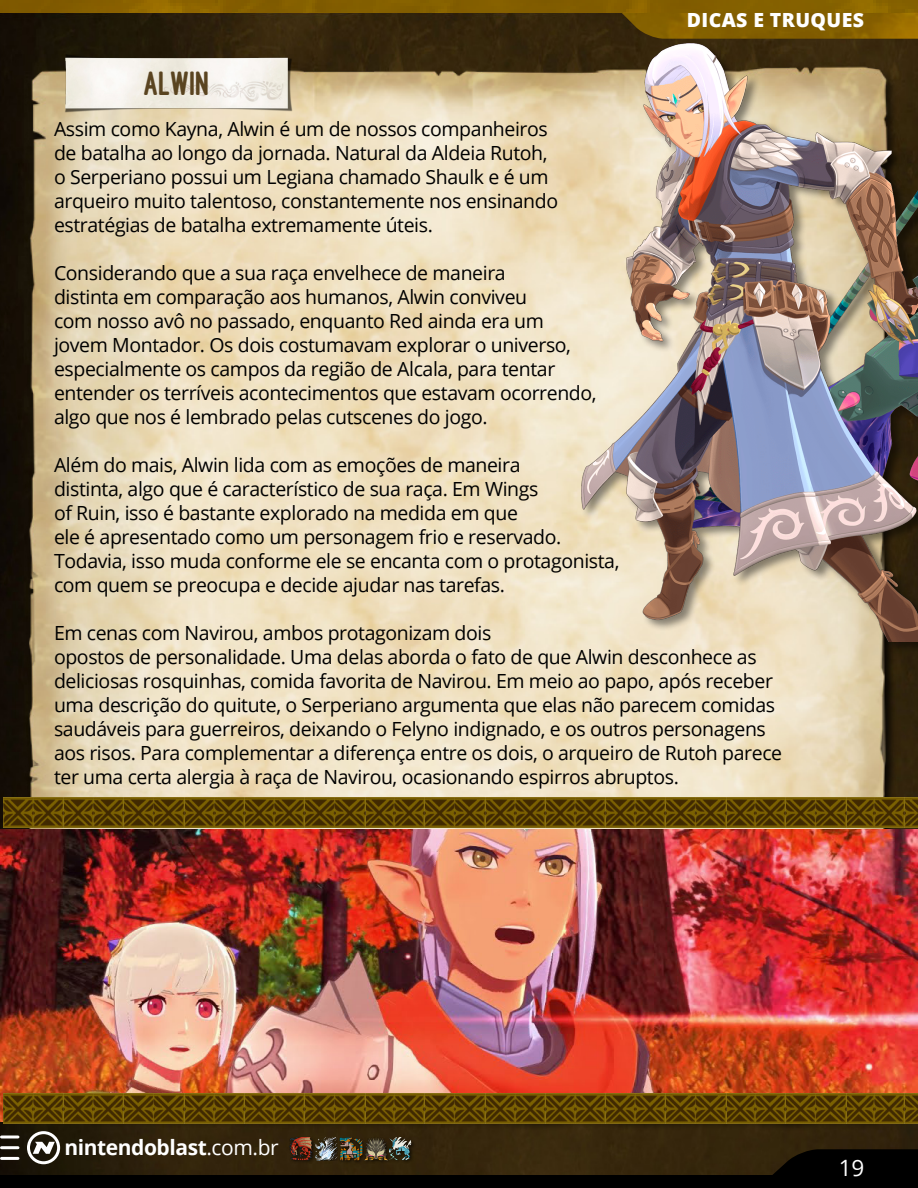
<style>
.page{position:relative;width:918px;height:1188px;background:#fff}
.page>*{position:absolute;margin:0;border:0;box-sizing:border-box;transform-origin:0 0}
.t1{font:800 34.8px "Ostrich Sans";color:#5a4420}
.t2{font:22.5px "Open Sans";color:#fff}
.t3{font:700 21px "Open Sans";letter-spacing:-.02em;color:#fff}
.t4{font:19.5px/24px "Open Sans";letter-spacing:-.02em;color:#000}
.t5{font:800 19.5px "Open Sans";letter-spacing:.02em;color:#fff}
.s1{font-weight:400}
</style>
<div class="page">
<img style="left:0;top:0;width:918px;height:1175px">
<img style="left:26px;top:65px;width:554px;height:468px">
<img style="left:26px;top:533px;width:872px;height:598px">
<div style="left:580px;top:41px;width:338px;height:613px;background:#000;opacity:.44"></div>
<img style="left:581px;top:0;width:337px;height:642px">
<img style="left:53px;top:54px;width:248px;height:59px">
<img style="left:0;top:829px;width:918px;height:293px">
<img style="left:3px;top:797px;width:915px;height:30px">
<img style="left:3px;top:1094px;width:915px;height:30px">
<div style="left:27px;top:1131px;width:33px;height:33px;border:3px solid #fff;border-radius:50%"></div>
<svg style="left:33px;top:1142px;width:22px;height:12px"></svg>
<img style="left:615px;top:0;width:303px;height:39px">
<div style="left:0;top:1175px;width:918px;height:13px;background:#000"></div>
<svg style="left:764px;top:1149px;width:154px;height:26px;background:#080601"></svg>
<svg style="left:2px;top:1136px;width:16px;height:2px"></svg>
<hr style="left:2px;top:1146px;width:16px;height:3px;background:#fff">
<hr style="left:2px;top:1157px;width:16px;height:3px;background:#fff">
<div style="left:288px;top:1136px;width:28px;height:28px;background:#2d200a"></div>
<img style="left:290px;top:1137px;width:23px;height:23px">
<div style="left:338px;top:1137px;width:28px;height:27px;background:#000;opacity:.75"></div>
<img style="left:338px;top:1137px;width:24px;height:23px">
<div style="left:315px;top:1137px;width:23px;height:23px;background:#000;opacity:.75"></div>
<div style="left:363px;top:1136px;width:28px;height:28px;background:#000;opacity:.75"></div>
<img style="left:364px;top:1137px;width:24px;height:23px">
<div style="left:388px;top:1136px;width:27px;height:27px;background:#000;opacity:.75"></div>
<h1 class="t1" style="left:144px;top:65px;width:68px">Alwin</h1>
<p class="t5" style="left:687px;top:6px;width:179px">DICAS E TRUQUES</p>
<p class="t4" style="left:54px;top:117px;width:506px">Assim como Kayna, Alwin é um de nossos companheiros de batalha ao longo da jornada. Natural da Aldeia Rutoh, o Serperiano possui um Legiana chamado Shaulk e é um arqueiro muito talentoso, constantemente nos ensinando estratégias de batalha extremamente úteis.</p>
<p class="t4" style="left:54px;top:261px;width:544px">Considerando que a sua raça envelhece de maneira<br>distinta em comparação aos humanos, Alwin conviveu<br>com nosso avô no passado, enquanto Red ainda era um jovem Montador. Os dois costumavam explorar o universo, especialmente os campos da região de Alcala, para tentar entender os terríveis acontecimentos que estavam ocorrendo, algo que nos é lembrado pelas cutscenes do jogo.</p>
<p class="t4" style="left:54px;top:453px;width:567px">Além do mais, Alwin lida com as emoções de maneira<br>distinta, algo que é característico de sua raça. Em Wings<br>of Ruin, isso é bastante explorado na medida em que<br>ele é apresentado como um personagem frio e reservado.<br>Todavia, isso muda conforme ele se encanta com o protagonista, com quem se preocupa e decide ajudar nas tarefas.</p>
<p class="t4" style="left:54px;top:621px;width:730px">Em cenas com Navirou, ambos protagonizam dois<br>opostos de personalidade. Uma delas aborda o fato de que Alwin desconhece as deliciosas rosquinhas, comida favorita de Navirou. Em meio ao papo, após receber uma descrição do quitute, o Serperiano argumenta que elas não parecem comidas saudáveis para guerreiros, deixando o Felyno indignado, e os outros personagens aos risos. Para complementar a diferença entre os dois, o arqueiro de Rutoh parece ter uma certa alergia à raça de Navirou, ocasionando espirros abruptos.</p>
<p class="t3" style="left:64px;top:1132px;width:216px">nintendoblast<span class="s1">.com.br</span></p>
<p class="t2" style="left:839px;top:1153px;width:27px">19</p>
</div>
